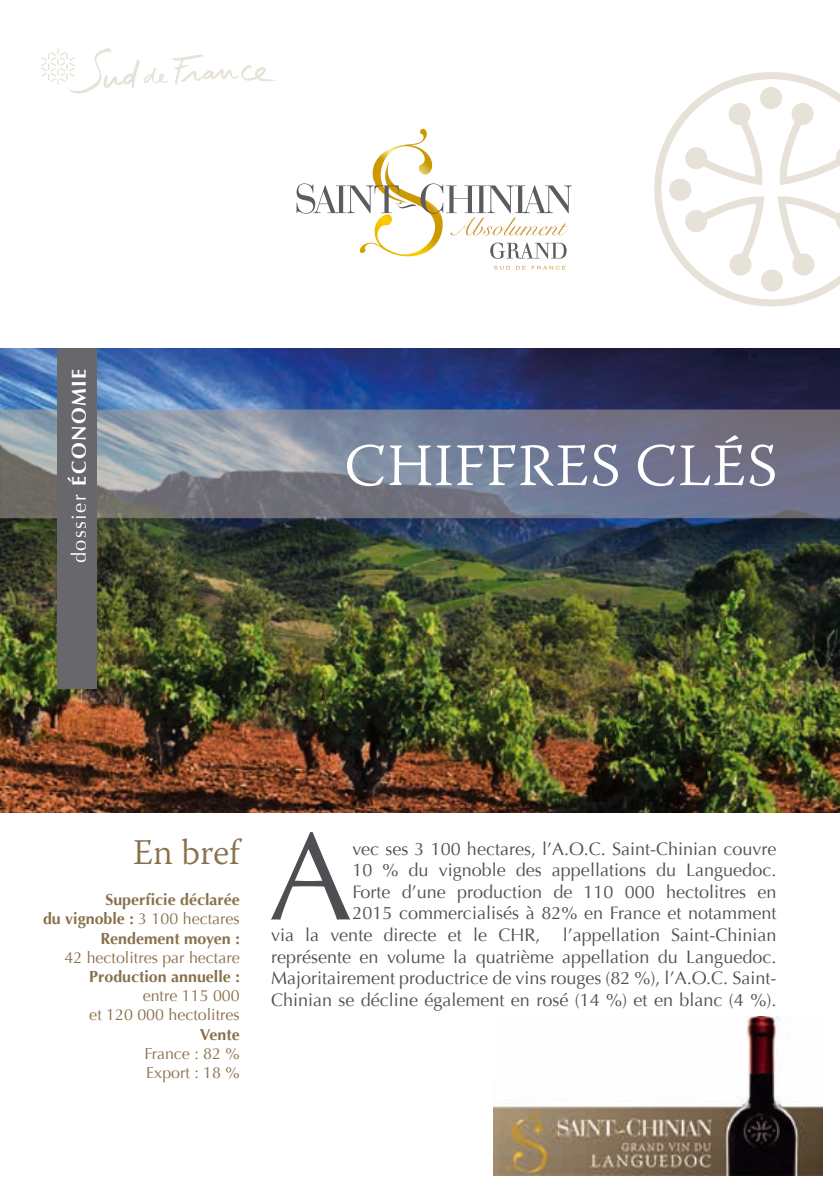
<style>
.page{position:relative;width:840px;height:1191px;background:#fff}
.page>*{position:absolute;margin:0;border:0;box-sizing:border-box;transform-origin:0 0}
.t1{font:125.2px "Optima";color:#504e53}
.t2{font:300 60px "Warnock Pro";letter-spacing:.02em;color:#fff}
.t3{font:300 36px "Warnock Pro";color:#88714b}
.t4{font:700 20px "Optima";letter-spacing:.075em;color:#fff}
.t5{font:18px/21.6px "Optima";color:#504e53;text-align:right}
.t6{font:700 16px/19.2px "Optima";color:#88714b;text-align:right}
.t7{font:16px/19.2px "Optima";color:#88714b;text-align:right}
.s1{font-weight:400}
</style>
<div class="page">
<img style="left:0;top:349px;width:839px;height:463px">
<svg style="left:0;top:410px;width:839px;height:108px;background:#7a8090"></svg>
<div style="left:57px;top:349px;width:39px;height:340px;background:#68676c"></div>
<svg style="left:296px;top:129px;width:275px;height:130px"></svg>
<svg style="left:493px;top:266px;width:16px;height:3px"></svg>
<svg style="left:516px;top:266px;width:9px;height:3px"></svg>
<svg style="left:531px;top:266px;width:34px;height:3px"></svg>
<svg style="left:654px;top:72px;width:185px;height:235px"></svg>
<svg style="left:41px;top:48px;width:234px;height:46px"></svg>
<img style="left:493px;top:1016px;width:329px;height:159px">
<p class="t4" style="left:67px;top:563px;width:196px;rotate:-90deg"><span class="s1">dossier</span> ÉCONOMIE</p>
<h2 class="t2" style="left:344px;top:429px;width:434px">CHIFFRES CLÉS</h2>
<h3 class="t3" style="left:133px;top:831px;width:108px">En bref</h3>
<p class="t6" style="left:43px;top:890px;width:198px">Superficie déclarée<br>du vignoble : <span class="s1">3 100 hectares<br></span>Rendement moyen :</p>
<p class="t7" style="left:64px;top:948px;width:177px">42 hectolitres par hectare</p>
<p class="t6" style="left:89px;top:967px;width:152px">Production annuelle :</p>
<p class="t7" style="left:89px;top:986px;width:152px">entre 115 000<br>et 120 000 hectolitres</p>
<p class="t6" style="left:200px;top:1024px;width:42px">Vente</p>
<p class="t7" style="left:144px;top:1044px;width:97px;text-align:left">France : 82 %<br>Export : 18 %</p>
<h1 class="t1" style="left:269px;top:804px;width:85px">A</h1>
<p class="t5" style="left:271px;top:838px;width:506px">vec ses 3 100 hectares, l’A.O.C. Saint-Chinian couvre<br>10 % du vignoble des appellations du Languedoc.<br>Forte d’une production de 110 000 hectolitres en<br>2015 commercialisés à 82% en France et notamment<br>via la vente directe et le CHR, l’appellation Saint-Chinian représente en volume la quatrième appellation du Languedoc.<br>Majoritairement productrice de vins rouges (82 %), l’A.O.C. Saint-Chinian se décline également en rosé (14 %) et en blanc (4 %).</p>
</div>
